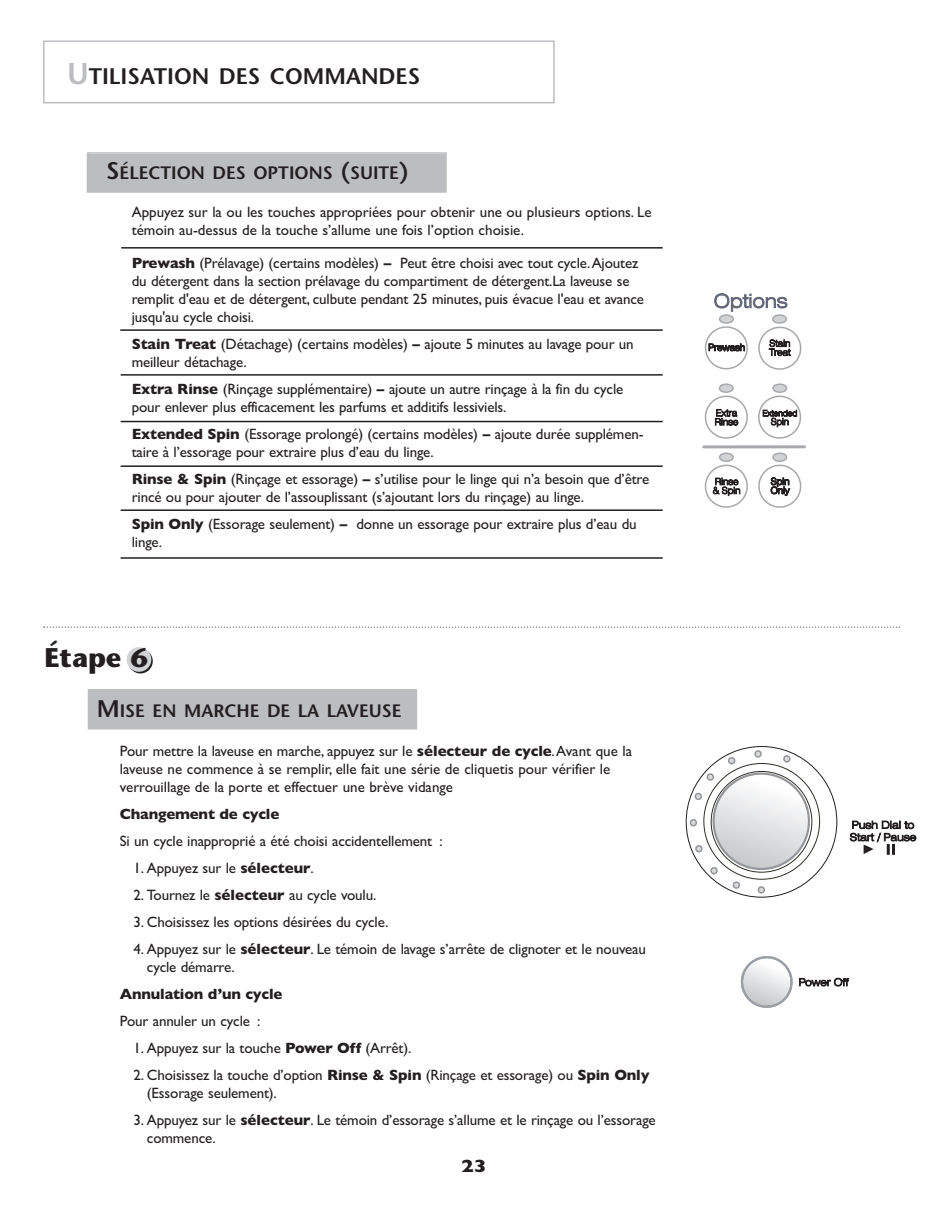
<style>
.page{position:relative;width:945px;height:1215px;background:#fff}
.page>*{position:absolute;margin:0;border:0;box-sizing:border-box;transform-origin:0 0}
.t1{font:700 27px "Stone Sans";color:#231f20}
.t2{font:600 22.5px "Stone Sans";color:#231f20}
.t3{font:600 18px "Stone Sans";color:#231f20}
.t4{font:700 18px "Gill Sans";color:#231f20;scale:1.2 1}
.t5{font:15px/18px "Gill Sans";letter-spacing:-.01em;color:#231f20}
.t6{font:700 15px "Gill Sans";letter-spacing:-.01em;color:#231f20}
.s1{font-size:30px;color:#bcbdc0}
.s2{font-size:24px}
.s3{font-weight:700}
</style>
<div class="page">
<div style="left:43px;top:41px;width:512px;height:62px;border:2px solid #bcbdc0"></div>
<div style="left:88px;top:154px;width:357px;height:37px;background:#bcbdc0"></div>
<div style="left:87px;top:152px;width:360px;height:41px;border:2px solid #bcbdc0"></div>
<hr style="left:121px;top:247px;width:542px;height:2px;background:#231f20">
<svg style="left:128px;top:649px;width:25px;height:24px"></svg>
<div style="left:127px;top:647px;width:24px;height:25px;background:#d1d2d4;border-radius:50%"></div>
<hr style="left:120px;top:329px;width:543px;height:2px;background:#231f20">
<hr style="left:121px;top:374px;width:542px;height:2px;background:#231f20">
<hr style="left:121px;top:421px;width:542px;height:1px;background:#231f20">
<hr style="left:121px;top:465px;width:542px;height:2px;background:#231f20">
<hr style="left:121px;top:509px;width:542px;height:2px;background:#231f20">
<hr style="left:121px;top:557px;width:542px;height:2px;background:#231f20">
<hr style="left:704px;top:445px;width:101px;height:3px;background:#a8a9ad">
<svg style="left:704px;top:453px;width:44px;height:55px"></svg>
<svg style="left:758px;top:453px;width:44px;height:55px"></svg>
<svg style="left:704px;top:384px;width:44px;height:55px"></svg>
<svg style="left:758px;top:384px;width:44px;height:55px"></svg>
<svg style="left:704px;top:294px;width:98px;height:76px"></svg>
<svg style="left:44px;top:626px;width:856px;height:2px"></svg>
<svg style="left:850px;top:821px;width:66px;height:34px"></svg>
<svg style="left:685px;top:746px;width:153px;height:152px"></svg>
<svg style="left:740px;top:956px;width:109px;height:52px"></svg>
<div style="left:89px;top:691px;width:327px;height:37px;background:#bcbdc0"></div>
<div style="left:88px;top:689px;width:329px;height:41px;border:2px solid #bcbdc0"></div>
<h2 class="t2" style="left:67px;top:68px;width:355px"><span class="s1">U</span>TILISATION DES COMMANDES</h2>
<p class="t3" style="left:106px;top:166px;width:304px"><span class="s2">S</span>ÉLECTION DES OPTIONS <span class="s2">(</span>SUITE<span class="s2">)</span></p>
<p class="t5" style="left:132px;top:203px;width:522px">Appuyez sur la ou les touches appropriées pour obtenir une ou plusieurs options. Le témoin au-dessus de la touche s’allume une fois l’option choisie.</p>
<p class="t5" style="left:132px;top:254px;width:514px"><span class="s3">Prewash</span> (Prélavage) (certains modèles) <span class="s3">–</span> Peut être choisi avec tout cycle.Ajoutez du détergent dans la section prélavage du compartiment de détergent.La laveuse se remplit d'eau et de détergent, culbute pendant 25 minutes, puis évacue l'eau et avance jusqu'au cycle choisi.</p>
<p class="t5" style="left:132px;top:335px;width:504px"><span class="s3">Stain Treat</span> (Détachage) (certains modèles) <span class="s3">–</span> ajoute 5 minutes au lavage pour un meilleur détachage.</p>
<p class="t5" style="left:132px;top:380px;width:493px"><span class="s3">Extra Rinse</span> (Rinçage supplémentaire) <span class="s3">–</span> ajoute un autre rinçage à la fin du cycle pour enlever plus efficacement les parfums et additifs lessiviels.</p>
<p class="t5" style="left:132px;top:425px;width:513px"><span class="s3">Extended Spin</span> (Essorage prolongé) (certains modèles) <span class="s3">–</span> ajoute durée supplémen&shy;taire à l’essorage pour extraire plus d’eau du linge.</p>
<p class="t5" style="left:132px;top:470px;width:519px"><span class="s3">Rinse &amp; Spin</span> (Rinçage et essorage) <span class="s3">–</span> s’utilise pour le linge qui n’a besoin que d’être rincé ou pour ajouter de l’assouplissant (s’ajoutant lors du rinçage) au linge.</p>
<p class="t5" style="left:132px;top:515px;width:506px"><span class="s3">Spin Only</span> (Essorage seulement) <span class="s3">–</span> donne un essorage pour extraire plus d’eau du linge.</p>
<h1 class="t1" style="left:45px;top:648px;width:105px">Étape 6</h1>
<p class="t3" style="left:97px;top:704px;width:306px"><span class="s2">M</span>ISE EN MARCHE DE LA LAVEUSE</p>
<p class="t5" style="left:120px;top:742px;width:514px">Pour mettre la laveuse en marche, appuyez sur le <span class="s3">sélecteur de cycle</span>.Avant que la laveuse ne commence à se remplir, elle fait une série de cliquetis pour vérifier le verrouillage de la porte et effectuer une brève vidange</p>
<p class="t6" style="left:120px;top:805px;width:161px">Changement de cycle</p>
<p class="t5" style="left:120px;top:832px;width:324px">Si un cycle inapproprié a été choisi accidentellement :</p>
<p class="t5" style="left:133px;top:859px;width:182px">1. Appuyez sur le <span class="s3">sélecteur</span>.</p>
<p class="t5" style="left:133px;top:886px;width:244px">2. Tournez le <span class="s3">sélecteur</span> au cycle voulu.</p>
<p class="t5" style="left:133px;top:913px;width:256px">3. Choisissez les options désirées du cycle.</p>
<p class="t5" style="left:147px;top:940px;width:501px;text-indent:-13px">4. Appuyez sur le <span class="s3">sélecteur</span>. Le témoin de lavage s’arrête de clignoter et le nouveau cycle démarre.</p>
<p class="t6" style="left:120px;top:985px;width:164px">Annulation d’un cycle</p>
<p class="t5" style="left:120px;top:1012px;width:142px">Pour annuler un cycle :</p>
<p class="t5" style="left:133px;top:1039px;width:279px">1. Appuyez sur la touche <span class="s3">Power Off</span> (Arrêt).</p>
<p class="t5" style="left:147px;top:1066px;width:504px;text-indent:-14px">2. Choisissez la touche d’option <span class="s3">Rinse &amp; Spin</span> (Rinçage et essorage) ou <span class="s3">Spin Only </span>(Essorage seulement).</p>
<p class="t5" style="left:147px;top:1111px;width:510px;text-indent:-14px">3. Appuyez sur le <span class="s3">sélecteur</span>. Le témoin d’essorage s’allume et le rinçage ou l’essorage commence.</p>
<p class="t4" style="left:461px;top:1155px;width:23px">23</p>
</div>
